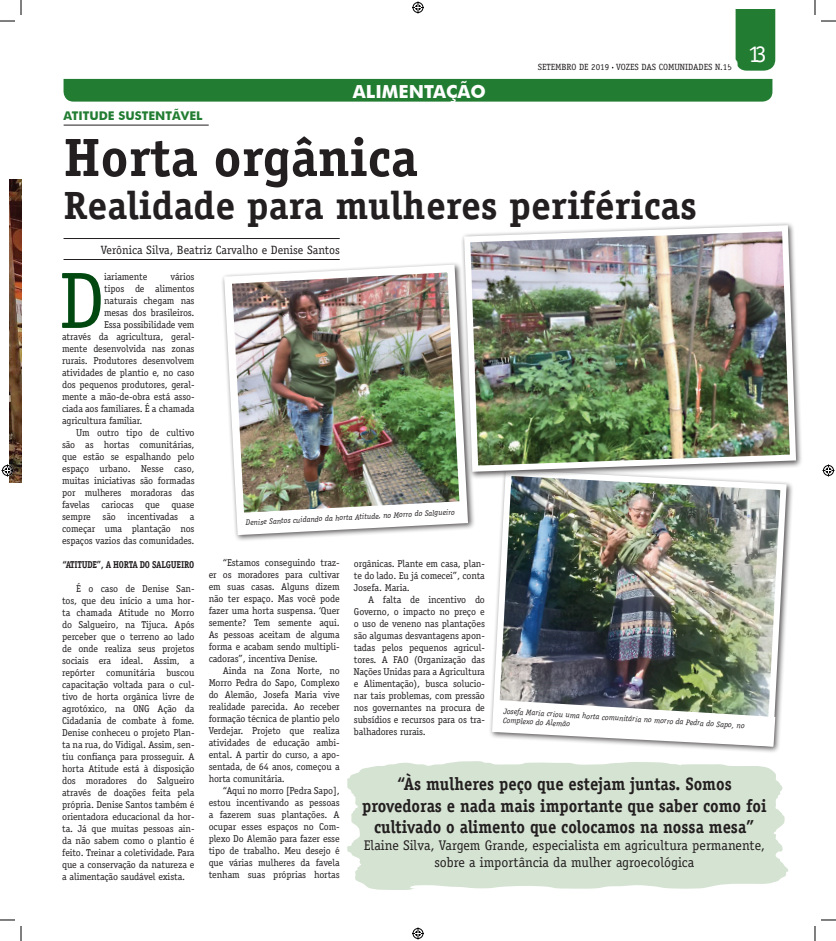
<style>
.page{position:relative;width:836px;height:941px;background:#fff}
.page>*{position:absolute;margin:0;border:0;box-sizing:border-box;transform-origin:0 0}
.t1{font:80.1px "Officina Serif Std";color:#004810}
.t2{font:700 54px "Officina Serif Std";color:#231f20}
.t3{font:700 39.5px "Officina Serif Std";color:#231f20}
.t4{font:24px "Officina Serif Std";color:#fff}
.t5{font:20px "Gill Sans";color:#fff}
.t6{font:700 18px/21.6px "Officina Serif Std";color:#231f20;text-align:center;scale:.92 1}
.t7{font:700 18px "Futura BT";color:#fff}
.t8{font:14px/16.8px "Officina Serif Std";color:#231f20;text-align:center}
.t9{font:12px "Officina Serif Std";color:#231f20}
.t10{font:700 12px "Futura BT";color:#227d32}
.t11{font:10px/12px "Officina Serif Std";letter-spacing:-.01em;color:#231f20;text-align:justify}
.t12{font:700 10px "Officina Serif Std";letter-spacing:-.03em;color:#231f20;scale:.87 1}
.t13{font:9px "Officina Serif Std";color:#231f20}
.t14{font:italic 8px/9.8px "Officina Serif Std";color:#231f20}
</style>
<div class="page">
<div style="left:735px;top:10px;width:40px;height:61px;background:#227d32"></div>
<svg style="left:347px;top:761px;width:441px;height:129px;background:#d8e5d5"></svg>
<img style="left:222px;top:263px;width:250px;height:276px">
<div style="left:64px;top:79px;width:708px;height:23px;background:#227d32"></div>
<hr style="left:64px;top:125px;width:145px;height:1px;background:#231f20">
<img style="left:10px;top:179px;width:11px;height:303px">
<div style="left:489px;top:466px;width:305px;height:288px;background:#231f20;opacity:.75"></div>
<img style="left:489px;top:479px;width:301px;height:270px">
<hr style="left:64px;top:259px;width:276px;height:1px;background:#231f20">
<hr style="left:64px;top:238px;width:276px;height:1px;background:#231f20">
<div style="left:461px;top:222px;width:342px;height:257px;background:#231f20;opacity:.75"></div>
<img style="left:461px;top:222px;width:338px;height:253px">
<svg style="left:497px;top:700px;width:278px;height:46px"></svg>
<img style="left:239px;top:501px;width:227px;height:31px">
<svg style="left:0;top:919px;width:15px;height:1px"></svg>
<svg style="left:821px;top:919px;width:15px;height:1px"></svg>
<svg style="left:0;top:0;width:22px;height:22px"></svg>
<svg style="left:20px;top:926px;width:2px;height:15px"></svg>
<svg style="left:814px;top:0;width:22px;height:22px"></svg>
<svg style="left:814px;top:926px;width:2px;height:15px"></svg>
<svg style="left:412px;top:2px;width:12px;height:12px"></svg>
<svg style="left:412px;top:927px;width:12px;height:12px"></svg>
<svg style="left:2px;top:464px;width:12px;height:12px"></svg>
<svg style="left:822px;top:464px;width:12px;height:12px"></svg>
<p class="t10" style="left:64px;top:109px;width:28px">ATITUDE</p>
<p class="t10" style="left:118px;top:109px;width:9px">SUSTE</p>
<p class="t10" style="left:155px;top:109px;width:42px">NTÃVEL</p>
<h3 class="t7" style="left:353px;top:80px;width:108px">ALIMENTAÇÃO</h3>
<h3 class="t5" style="left:728px;top:55px;width:11px">9</h3>
<p class="t13" style="left:538px;top:62px;width:196px">SETEMBRO DE 2019 VOZES DAS COMUNIDADES N.15</p>
<h2 class="t2" style="left:64px;top:124px;width:356px">Horta orgânica</h2>
<h3 class="t3" style="left:64px;top:180px;width:635px">Realidade para mulheres periféricas</h3>
<p class="t9" style="left:101px;top:242px;width:240px">Verônica Silva, Beatriz Carvalho e Denise Santos</p>
<h3 class="t4" style="left:748px;top:40px;width:20px">13</h3>
<h1 class="t1" style="left:59px;top:254px;width:47px">D</h1>
<p class="t11" style="left:104px;top:270px;width:45px">iariamente</p>
<p class="t11" style="left:171px;top:270px;width:25px">vários</p>
<p class="t11" style="left:104px;top:282px;width:92px">tipos de alimentos</p>
<p class="t11" style="left:104px;top:294px;width:92px">naturais chegam nas</p>
<p class="t11" style="left:104px;top:306px;width:92px">mesas dos brasileiros.</p>
<p class="t11" style="left:104px;top:318px;width:92px">Essa possibilidade vem</p>
<p class="t11" style="left:62px;top:330px;width:134px">através da agricultura, geral-</p>
<p class="t11" style="left:62px;top:342px;width:134px">mente desenvolvida nas zonas</p>
<p class="t11" style="left:62px;top:354px;width:134px">rurais. Produtores desenvolvem</p>
<p class="t11" style="left:62px;top:366px;width:134px">atividades de plantio e, no caso</p>
<p class="t11" style="left:62px;top:378px;width:134px">dos pequenos produtores, geral-</p>
<p class="t11" style="left:62px;top:390px;width:134px">mente a mão-de-obra está asso-</p>
<p class="t11" style="left:62px;top:402px;width:134px">ciada aos familiares. É a chamada</p>
<p class="t11" style="left:62px;top:414px;width:82px">agricultura familiar.</p>
<p class="t11" style="left:76px;top:426px;width:120px">Um outro tipo de cultivo</p>
<p class="t11" style="left:62px;top:438px;width:134px">são as hortas comunitárias,</p>
<p class="t11" style="left:62px;top:450px;width:134px">que estão se espalhando pelo</p>
<p class="t11" style="left:62px;top:462px;width:134px">espaço urbano. Nesse caso,</p>
<p class="t11" style="left:62px;top:474px;width:134px">muitas iniciativas são formadas</p>
<p class="t11" style="left:62px;top:486px;width:134px">por mulheres moradoras das</p>
<p class="t11" style="left:62px;top:498px;width:134px">favelas cariocas que quase</p>
<p class="t11" style="left:62px;top:510px;width:134px">sempre são incentivadas a</p>
<p class="t11" style="left:62px;top:522px;width:134px">começar uma plantação nos</p>
<p class="t11" style="left:62px;top:534px;width:134px">espaços vazios das comunidades.</p>
<p class="t12" style="left:62px;top:558px;width:153px">“Atitude”, a horta do Salgueiro</p>
<p class="t11" style="left:62px;top:582px;width:134px;text-indent:14px">É o caso de Denise San&shy;tos, que deu início a uma hor&shy;ta chamada Atitude no Morro do Salgueiro, na Tijuca. Após perceber que o terreno ao lado de onde realiza seus projetos sociais era ideal. Assim, a repórter comunitária buscou capacitação voltada para o cul&shy;tivo de horta orgânica livre de agrotóxico, na ONG Ação da Cidadania de combate à fome.<br>Denise conheceu o projeto Plan&shy;ta na rua, do Vidigal. Assim, sen&shy;tiu confiança para prosseguir. A horta Atitude está à disposição dos moradores do Salgueiro através de doações feita pela própria. Denise Santos também é orientadora educacional da hor&shy;ta. Já que muitas pessoas ain&shy;da não sabem como o plantio é feito. Treinar a coletividade. Para que a conservação da natureza e a alimentação saudável exista.</p>
<p class="t14" style="left:245px;top:518px;width:211px;rotate:-3deg">Denise Santos cuidando da horta Atitude, no Morro do Salgueiro</p>
<p class="t11" style="left:209px;top:557px;width:132px;text-indent:14px">“Estamos conseguindo traz&shy;er os moradores para cultivar em suas casas. Alguns dizem não ter espaço. Mas você pode fazer uma horta suspensa. ‘Quer semente? Tem semente aqui.<br>As pessoas aceitam de alguma forma e acabam sendo multipli&shy;cadoras”, incentiva Denise.</p>
<p class="t11" style="left:209px;top:665px;width:132px;text-indent:14px">Ainda na Zona Norte, no Morro Pedra do Sapo, Complexo do Alemão, Josefa Maria vive realidade parecida. Ao receber formação técnica de plantio pelo Verdejar. Projeto que realiza atividades de educação ambi&shy;ental. A partir do curso, a apo&shy;sentada, de 64 anos, começou a horta comunitária.</p>
<p class="t11" style="left:209px;top:785px;width:132px;text-indent:14px">“Aqui no morro [Pedra Sapo], estou incentivando as pessoas a fazerem suas plantações. A ocupar esses espaços no Com&shy;plexo Do Alemão para fazer esse tipo de trabalho. Meu desejo é que várias mulheres da favela tenham suas próprias hortas</p>
<p class="t11" style="left:354px;top:557px;width:132px">orgânicas. Plante em casa, plan&shy;te do lado. Eu já comecei”, conta Josefa. Maria.</p>
<p class="t11" style="left:354px;top:593px;width:132px;text-indent:14px">A falta de incentivo do Governo, o impacto no preço e o uso de veneno nas plantações são algumas desvantagens apon&shy;tadas pelos pequenos agricul&shy;tores. A FAO (Organização das Nações Unidas para a Agricultura e Alimentação), busca solucio&shy;nar tais problemas, com pressão nos governantes na procura de subsídios e recursos para os tra&shy;balhadores rurais.</p>
<p class="t14" style="left:504px;top:705px;width:243px;rotate:4deg">Josefa Maria criou uma horta comunitária no morro da Pedra do Sapo, no<br>Complexo do Alemão</p>
<h3 class="t6" style="left:362px;top:773px;width:441px">“Às mulheres peço que estejam juntas. Somos provedoras e nada mais importante que saber como foi cultivado o alimento que colocamos na nossa mesa”</h3>
<h3 class="t8" style="left:364px;top:837px;width:402px">Elaine Silva, Vargem Grande, especialista em agricultura permanente, sobre a importância da mulher agroecológica</h3>
</div>
